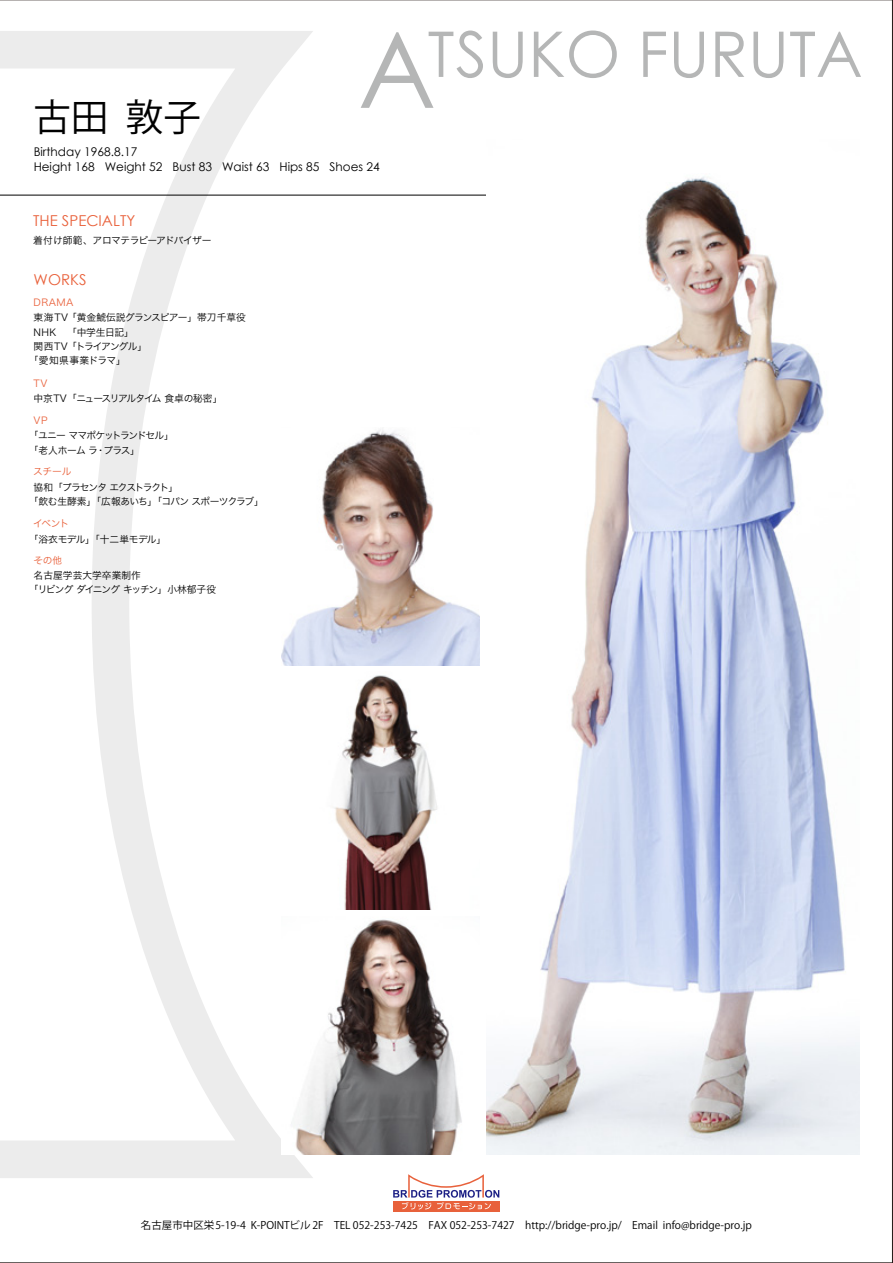
<style>
.page{position:relative;width:893px;height:1263px;background:#fff}
.page>*{position:absolute;margin:0;border:0;box-sizing:border-box;transform-origin:0 0}
.t1{font:63px "Century Gothic";color:#b5b6b6}
.t2{font:37.5px "Koz Go Pro";color:#000}
.t3{font:15px "Century Gothic";color:#e9613b}
.t4{font:12px/15px "Century Gothic";color:#000}
.t5{font:10.5px "Koz Go Pro";color:#000}
.t6{font:9.75px/14.2px "Hira Kaku Pro W3";letter-spacing:-.085em;color:#000}
.t7{font:9.75px/14.2px "Hira Kaku Pro W3";color:#000}
.t8{font:9.75px "Hira Kaku Pro W3";letter-spacing:-.065em;color:#000}
.t9{font:9.75px "Hira Kaku Pro W3";letter-spacing:.005em;color:#e9613b}
.t10{font:9.75px "Hira Kaku Pro W3";letter-spacing:-.03em;color:#000}
.t11{font:9.75px "Hira Kaku Pro W3";letter-spacing:-.09em;color:#000}
.t12{font:9.75px "Hira Kaku Pro W3";letter-spacing:.04em;color:#000}
.s1{font-size:105.3px}
</style>
<div class="page">
<svg style="left:2px;top:31px;width:352px;height:1147px"></svg>
<svg style="left:393px;top:1209px;width:106px;height:2px"></svg>
<svg style="left:393px;top:1174px;width:106px;height:35px"></svg>
<hr style="left:0;top:195px;width:512px;height:1px;background:#000">
<img style="left:282px;top:427px;width:198px;height:238px">
<img style="left:486px;top:176px;width:374px;height:978px">
<img style="left:282px;top:672px;width:155px;height:238px">
<img style="left:282px;top:916px;width:180px;height:238px">
<h2 class="t2" style="left:33px;top:93px;width:169px">古田 敦子</h2>
<h1 class="t1" style="left:358px;top:16px;width:506px"><span class="s1">A</span>TSUKO FURUTA</h1>
<p class="t4" style="left:34px;top:144px;width:348px">Birthday 1968.8.17<br>Height 168 Weight 52 Bust 83 Waist 63 Hips 85 Shoes 24</p>
<h3 class="t3" style="left:33px;top:211px;width:104px">THE SPECIALTY</h3>
<p class="t8" style="left:33px;top:232px;width:180px">着付け師範、アロマテラピーアドバイザー</p>
<h3 class="t3" style="left:34px;top:271px;width:54px">WORKS</h3>
<p class="t9" style="left:34px;top:294px;width:41px">DRAMA</p>
<p class="t7" style="left:34px;top:310px;width:214px">東海TV「黄金鯱伝説グランスピアー」帯刀千草役</p>
<p class="t8" style="left:34px;top:323px;width:24px">NHK</p>
<p class="t11" style="left:34px;top:338px;width:115px">関西TV「トライアングル」</p>
<p class="t12" style="left:29px;top:352px;width:99px">「愛知県事業ドラマ」</p>
<p class="t8" style="left:67px;top:323px;width:68px">「中学生日記」</p>
<p class="t9" style="left:34px;top:375px;width:15px">TV</p>
<p class="t8" style="left:33px;top:390px;width:190px">中京TV「ニュースリアルタイム 食卓の秘密」</p>
<p class="t9" style="left:34px;top:412px;width:15px">VP</p>
<p class="t6" style="left:29px;top:428px;width:147px">「ユニー ママポケットランドセル」「老人ホーム ラ・プラス」</p>
<p class="t9" style="left:33px;top:463px;width:40px">スチール</p>
<p class="t6" style="left:29px;top:479px;width:237px;text-indent:5px">協和「プラセンタ エクストラクト」<br>「飲む生酵素」「広報あいち」「コパン スポーツクラブ」</p>
<p class="t9" style="left:33px;top:515px;width:37px">イベント</p>
<p class="t10" style="left:29px;top:530px;width:139px">「浴衣モデル」「十二単モデル」</p>
<p class="t9" style="left:33px;top:552px;width:31px">その他</p>
<p class="t7" style="left:29px;top:568px;width:189px;text-indent:5px">名古屋学芸大学卒業制作<br>「リビング ダイニング キッチン」小林郁子役</p>
<p class="t5" style="left:141px;top:1218px;width:612px">名古屋市中区栄5-19-4 K-POINTビル 2F　TEL 052-253-7425　FAX 052-253-7427　http://bridge-pro.jp/　Email info@bridge-pro.jp</p>
</div>
